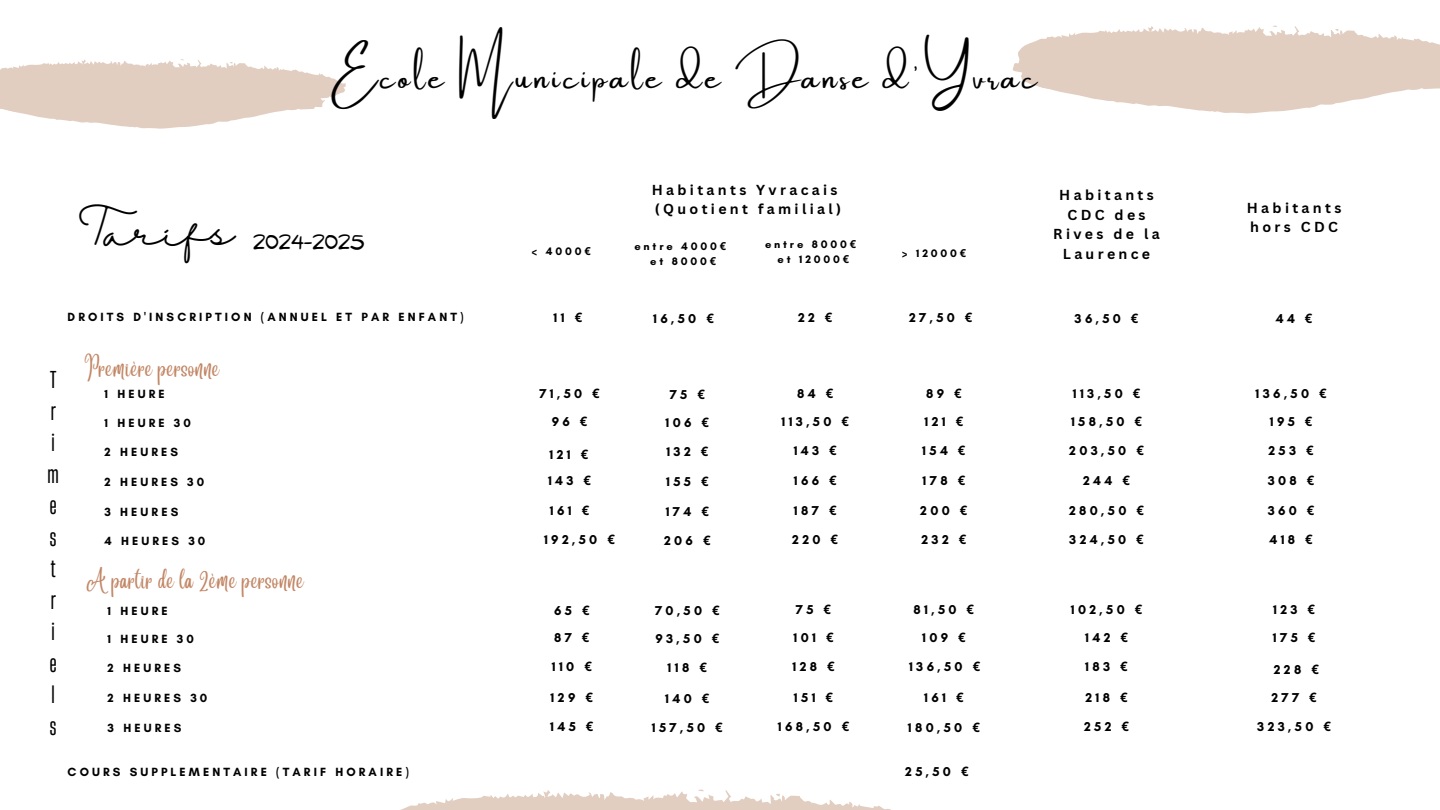
<style>
.page{position:relative;width:1440px;height:810px;background:#fff}
.page>*{position:absolute;margin:0;border:0;box-sizing:border-box;transform-origin:0 0}
.t1{font:36.8px "Halimun";color:#000}
.t2{font:33.3px "Amsterdam One";letter-spacing:.1em;color:#000}
.t3{font:23px/31.5px "Heading Now 34";color:#000}
.t4{font:18.5px "Angelina";letter-spacing:.035em;color:#c28665}
.t5{font:18.4px "NF Ananias Regular";color:#000}
.t6{font:700 14.1px/19.5px "Canva Sans";letter-spacing:.235em;color:#000}
.t7{font:700 13.1px "Glacial Indifference";letter-spacing:.255em;color:#000}
.t8{font:700 12.1px "Glacial Indifference";letter-spacing:.255em;color:#000}
.t9{font:700 11.1px "Glacial Indifference";letter-spacing:.255em;color:#000}
.s1{font-family:"Noto Sans"}
</style>
<div class="page">
<svg style="left:1012px;top:25px;width:428px;height:89px;fill:#e2cdc1"></svg>
<svg style="left:0;top:59px;width:346px;height:70px;fill:#e2cdc1"></svg>
<svg style="left:400px;top:789px;width:491px;height:21px"></svg>
<p class="t2" style="left:330px;top:59px;width:709px">Ecole Municipale de Danse d'Yvrac</p>
<p class="t1" style="left:87px;top:212px;width:149px">Tarifs</p>
<h1 class="t5" style="left:253px;top:232px;width:113px">2024-2025</h1>
<h3 class="t9" style="left:532px;top:245px;width:61px">&lt; 4000<span class="s1">€</span></h3>
<h5 class="t6" style="left:652px;top:180px;width:191px">Habitants Yvracais (Quotient familial)</h5>
<h5 class="t6" style="left:1053px;top:185px;width:108px;text-align:center">Habitants<br>CDC des<br>Rives de la<br>Laurence</h5>
<p class="t9" style="left:765px;top:237px;width:93px">entre 8000<span class="s1">€</span></p>
<p class="t9" style="left:778px;top:252px;width:73px">et 12000<span class="s1">€</span></p>
<p class="t9" style="left:634px;top:240px;width:93px">entre 4000<span class="s1">€</span></p>
<p class="t9" style="left:650px;top:255px;width:67px">et 8000<span class="s1">€</span></p>
<h6 class="t9" style="left:902px;top:246px;width:66px">&gt; 12000<span class="s1">€</span></h6>
<h1 class="t6" style="left:1247px;top:198px;width:96px">Habitants hors CDC</h1>
<h5 class="t8" style="left:68px;top:309px;width:398px">DROITS D'INSCRIPTION (ANNUEL ET PAR ENFANT)</h5>
<h6 class="t7" style="left:554px;top:310px;width:30px">11 <span class="s1">€</span></h6>
<h6 class="t7" style="left:653px;top:311px;width:62px">16,50 <span class="s1">€</span></h6>
<h4 class="t7" style="left:798px;top:310px;width:36px">22 <span class="s1">€</span></h4>
<h5 class="t7" style="left:909px;top:310px;width:65px">27,50 <span class="s1">€</span></h5>
<h5 class="t7" style="left:1075px;top:311px;width:65px">36,50 <span class="s1">€</span></h5>
<h4 class="t7" style="left:1276px;top:311px;width:38px">44 <span class="s1">€</span></h4>
<h4 class="t3" style="left:48px;top:364px;width:13px">T r i m e s t r i e l s</h4>
<h4 class="t4" style="left:85px;top:364px;width:136px">Première personne</h4>
<h4 class="t8" style="left:105px;top:387px;width:62px">1 HEURE</h4>
<h4 class="t7" style="left:539px;top:385px;width:62px">71,50 <span class="s1">€</span></h4>
<h2 class="t7" style="left:670px;top:386px;width:37px">75 <span class="s1">€</span></h2>
<h3 class="t7" style="left:797px;top:385px;width:38px">84 <span class="s1">€</span></h3>
<h6 class="t7" style="left:926px;top:385px;width:37px">89 <span class="s1">€</span></h6>
<h4 class="t7" style="left:1073px;top:385px;width:69px">113,50 <span class="s1">€</span></h4>
<h5 class="t7" style="left:1256px;top:385px;width:73px">136,50 <span class="s1">€</span></h5>
<h5 class="t8" style="left:105px;top:416px;width:88px">1 HEURE 30</h5>
<h4 class="t7" style="left:552px;top:414px;width:37px">96 <span class="s1">€</span></h4>
<h6 class="t7" style="left:666px;top:415px;width:45px">106 <span class="s1">€</span></h6>
<h4 class="t7" style="left:781px;top:414px;width:69px">113,50 <span class="s1">€</span></h4>
<h5 class="t7" style="left:924px;top:414px;width:40px">121 <span class="s1">€</span></h5>
<h5 class="t7" style="left:1071px;top:414px;width:73px">158,50 <span class="s1">€</span></h5>
<h4 class="t7" style="left:1270px;top:414px;width:44px">195 <span class="s1">€</span></h4>
<h6 class="t8" style="left:105px;top:445px;width:75px">2 HEURES</h6>
<h4 class="t7" style="left:549px;top:446px;width:40px">121 <span class="s1">€</span></h4>
<h5 class="t7" style="left:666px;top:444px;width:43px">132 <span class="s1">€</span></h5>
<h5 class="t7" style="left:794px;top:443px;width:45px">143 <span class="s1">€</span></h5>
<h4 class="t7" style="left:922px;top:443px;width:45px">154 <span class="s1">€</span></h4>
<h6 class="t7" style="left:1069px;top:443px;width:76px">203,50 <span class="s1">€</span></h6>
<h4 class="t7" style="left:1268px;top:443px;width:47px">253 <span class="s1">€</span></h4>
<h5 class="t8" style="left:105px;top:475px;width:101px">2 HEURES 30</h5>
<h5 class="t7" style="left:548px;top:473px;width:45px">143 <span class="s1">€</span></h5>
<h4 class="t7" style="left:666px;top:474px;width:44px">155 <span class="s1">€</span></h4>
<h6 class="t7" style="left:794px;top:473px;width:44px">166 <span class="s1">€</span></h6>
<h4 class="t7" style="left:923px;top:473px;width:44px">178 <span class="s1">€</span></h4>
<h5 class="t7" style="left:1083px;top:473px;width:48px">244 <span class="s1">€</span></h5>
<h5 class="t7" style="left:1268px;top:473px;width:48px">308 <span class="s1">€</span></h5>
<h4 class="t8" style="left:105px;top:504px;width:75px">3 HEURES</h4>
<h6 class="t7" style="left:550px;top:502px;width:41px">161 <span class="s1">€</span></h6>
<h4 class="t7" style="left:666px;top:503px;width:45px">174 <span class="s1">€</span></h4>
<h5 class="t7" style="left:794px;top:502px;width:44px">187 <span class="s1">€</span></h5>
<h5 class="t7" style="left:920px;top:502px;width:49px">200 <span class="s1">€</span></h5>
<h4 class="t7" style="left:1069px;top:502px;width:76px">280,50 <span class="s1">€</span></h4>
<h3 class="t7" style="left:1268px;top:502px;width:48px">360 <span class="s1">€</span></h3>
<h6 class="t8" style="left:105px;top:534px;width:102px">4 HEURES 30</h6>
<h4 class="t7" style="left:544px;top:532px;width:72px">192,50 <span class="s1">€</span></h4>
<h5 class="t7" style="left:664px;top:533px;width:48px">206 <span class="s1">€</span></h5>
<h5 class="t7" style="left:792px;top:532px;width:47px">220 <span class="s1">€</span></h5>
<h4 class="t7" style="left:921px;top:532px;width:46px">232 <span class="s1">€</span></h4>
<h6 class="t7" style="left:1069px;top:532px;width:76px">324,50 <span class="s1">€</span></h6>
<h4 class="t7" style="left:1269px;top:532px;width:45px">418 <span class="s1">€</span></h4>
<h4 class="t4" style="left:86px;top:576px;width:219px">A partir de la 2ème personne</h4>
<h5 class="t8" style="left:108px;top:603px;width:62px">1 HEURE</h5>
<h5 class="t7" style="left:554px;top:602px;width:37px">65 <span class="s1">€</span></h5>
<h4 class="t7" style="left:655px;top:602px;width:66px">70,50 <span class="s1">€</span></h4>
<h6 class="t7" style="left:796px;top:601px;width:37px">75 <span class="s1">€</span></h6>
<h4 class="t7" style="left:914px;top:601px;width:62px">81,50 <span class="s1">€</span></h4>
<h5 class="t7" style="left:1071px;top:601px;width:73px">102,50 <span class="s1">€</span></h5>
<h5 class="t7" style="left:1273px;top:601px;width:43px">123 <span class="s1">€</span></h5>
<h4 class="t8" style="left:108px;top:632px;width:88px">1 HEURE 30</h4>
<p class="t7" style="left:554px;top:630px;width:37px">87 <span class="s1">€</span></p>
<h4 class="t7" style="left:655px;top:631px;width:65px">93,50 <span class="s1">€</span></h4>
<h5 class="t7" style="left:793px;top:630px;width:42px">101 <span class="s1">€</span></h5>
<h5 class="t7" style="left:922px;top:630px;width:45px">109 <span class="s1">€</span></h5>
<h4 class="t7" style="left:1085px;top:630px;width:44px">142 <span class="s1">€</span></h4>
<h5 class="t7" style="left:1273px;top:630px;width:44px">175 <span class="s1">€</span></h5>
<h5 class="t8" style="left:108px;top:661px;width:75px">2 HEURES</h5>
<h4 class="t7" style="left:552px;top:659px;width:42px">110 <span class="s1">€</span></h4>
<h6 class="t7" style="left:668px;top:660px;width:41px">118 <span class="s1">€</span></h6>
<h4 class="t7" style="left:792px;top:659px;width:44px">128 <span class="s1">€</span></h4>
<h6 class="t7" style="left:909px;top:659px;width:73px">136,50 <span class="s1">€</span></h6>
<h5 class="t7" style="left:1085px;top:659px;width:44px">183 <span class="s1">€</span></h5>
<h6 class="t7" style="left:1274px;top:661px;width:47px">228 <span class="s1">€</span></h6>
<h4 class="t8" style="left:108px;top:691px;width:101px">2 HEURES 30</h4>
<h4 class="t7" style="left:551px;top:689px;width:44px">129 <span class="s1">€</span></h4>
<h4 class="t7" style="left:665px;top:690px;width:46px">140 <span class="s1">€</span></h4>
<h4 class="t7" style="left:794px;top:689px;width:41px">151 <span class="s1">€</span></h4>
<h4 class="t7" style="left:924px;top:689px;width:41px">161 <span class="s1">€</span></h4>
<h4 class="t7" style="left:1085px;top:689px;width:44px">218 <span class="s1">€</span></h4>
<h4 class="t7" style="left:1271px;top:689px;width:47px">277 <span class="s1">€</span></h4>
<h4 class="t8" style="left:108px;top:720px;width:75px">3 HEURES</h4>
<h4 class="t7" style="left:550px;top:719px;width:45px">145 <span class="s1">€</span></h4>
<h4 class="t7" style="left:652px;top:720px;width:72px">157,50 <span class="s1">€</span></h4>
<h4 class="t7" style="left:778px;top:719px;width:73px">168,50 <span class="s1">€</span></h4>
<h4 class="t7" style="left:908px;top:720px;width:73px">180,50 <span class="s1">€</span></h4>
<h4 class="t7" style="left:1084px;top:719px;width:46px">252 <span class="s1">€</span></h4>
<h4 class="t7" style="left:1257px;top:719px;width:75px">323,50 <span class="s1">€</span></h4>
<h4 class="t8" style="left:68px;top:764px;width:343px">COURS SUPPLEMENTAIRE (TARIF HORAIRE)</h4>
<h4 class="t7" style="left:905px;top:764px;width:65px">25,50 <span class="s1">€</span></h4>
</div>
